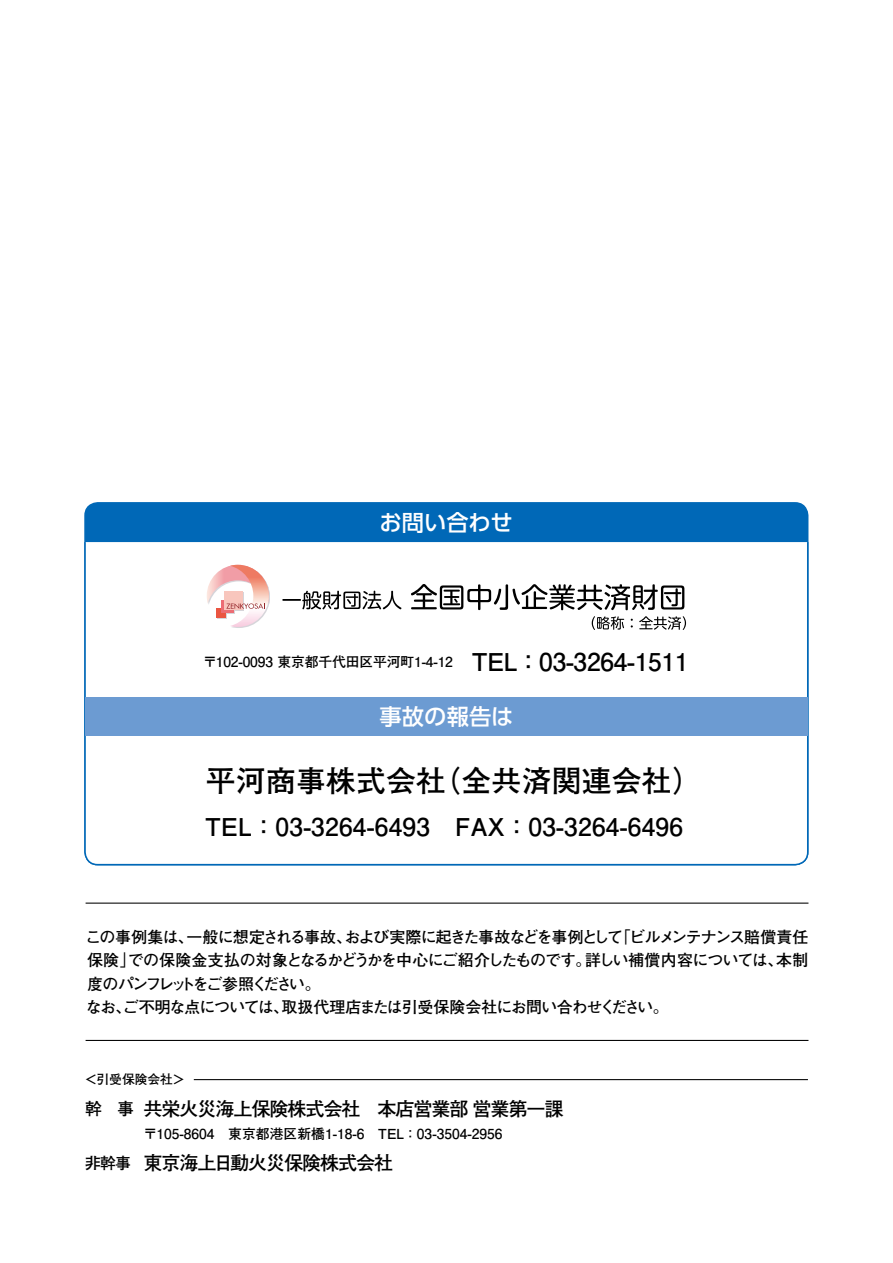
<style>
.page{position:relative;width:893px;height:1263px;background:#fff}
.page>*{position:absolute;margin:0;border:0;box-sizing:border-box;transform-origin:0 0}
.t1{font:700 29.7px "Futo Go B101 Pro";letter-spacing:.01em;color:#000}
.t2{font:700 24.6px "Futo Go B101 Pro";letter-spacing:.01em;color:#000}
.t3{font:500 22.35px "UD Shin Go Pro";color:#fff}
.t4{font:700 19.2px "Futo Go B101 Pro";letter-spacing:-.06em;color:#000}
.t5{font:700 15.9px/23.4px "Futo Go B101 Pro";letter-spacing:-.055em;color:#000}
.t6{font:700 13.8px "Futo Go B101 Pro";color:#000}
.t7{font:700 12.75px "Futo Go B101 Pro";color:#000}
.s1{font-size:24.6px}
.s2{font-size:16.95px}
.s3{font-size:15.9px}
</style>
<div class="page">
<div style="left:85px;top:503px;width:723px;height:362px;background:#0068b7;border-radius:13px"></div>
<div style="left:84px;top:541px;width:725px;height:325px;background:#fff"></div>
<hr style="left:86px;top:902px;width:722px;height:2px;background:#000">
<hr style="left:86px;top:1040px;width:722px;height:1px;background:#000">
<svg style="left:207px;top:565px;width:63px;height:63px;background:#f6d3d1"></svg>
<svg style="left:592px;top:616px;width:32px;height:14px"></svg>
<svg style="left:631px;top:619px;width:2px;height:8px"></svg>
<svg style="left:639px;top:616px;width:47px;height:14px"></svg>
<svg style="left:282px;top:591px;width:119px;height:18px;background:#b1b1b1"></svg>
<svg style="left:411px;top:584px;width:273px;height:26px;background:#a8a8a8"></svg>
<hr style="left:194px;top:1079px;width:614px;height:1px;background:#000">
<div style="left:85px;top:698px;width:723px;height:38px;background:#6c9bd2"></div>
<h3 class="t3" style="left:380px;top:505px;width:135px">お問い合わせ</h3>
<p class="t6" style="left:203px;top:651px;width:487px">〒102-0093 東京都千代田区平河町1-4-12 <span class="s1">ＴＥＬ ：03-3264-1511</span></p>
<h3 class="t3" style="left:380px;top:699px;width:135px">事故の報告は</h3>
<h1 class="t1" style="left:206px;top:757px;width:498px">平河商事株式会社（全共済関連会社）</h1>
<h2 class="t2" style="left:201px;top:807px;width:484px">ＴＥＬ ：03-3264-6493　FAX ：03-3264-6496</h2>
<p class="t5" style="left:85px;top:923px;width:724px">この事例集は、一般に想定される事故、および実際に起きた事故などを事例として「ビルメンテナンス賠償責任保険」での保険金支払の対象となるかどうかを中心にご紹介したものです。詳しい補償内容については、本制度のパンフレットをご参照ください。<br>なお、ご不明な点については、取扱代理店または引受保険会社にお問い合わせください。</p>
<p class="t7" style="left:85px;top:1069px;width:102px">＜引受保険会社＞</p>
<p class="t4" style="left:85px;top:1093px;width:480px"><span class="s2">幹　事</span>共栄火災海上保険株式会社　本店営業部 営業第一課</p>
<p class="t6" style="left:144px;top:1123px;width:360px">〒105-8604　東京都港区新橋1-18-6　TEL ：03-3504-2956</p>
<p class="t4" style="left:85px;top:1147px;width:310px"><span class="s3">非幹事</span> 東京海上日動火災保険株式会社</p>
</div>
